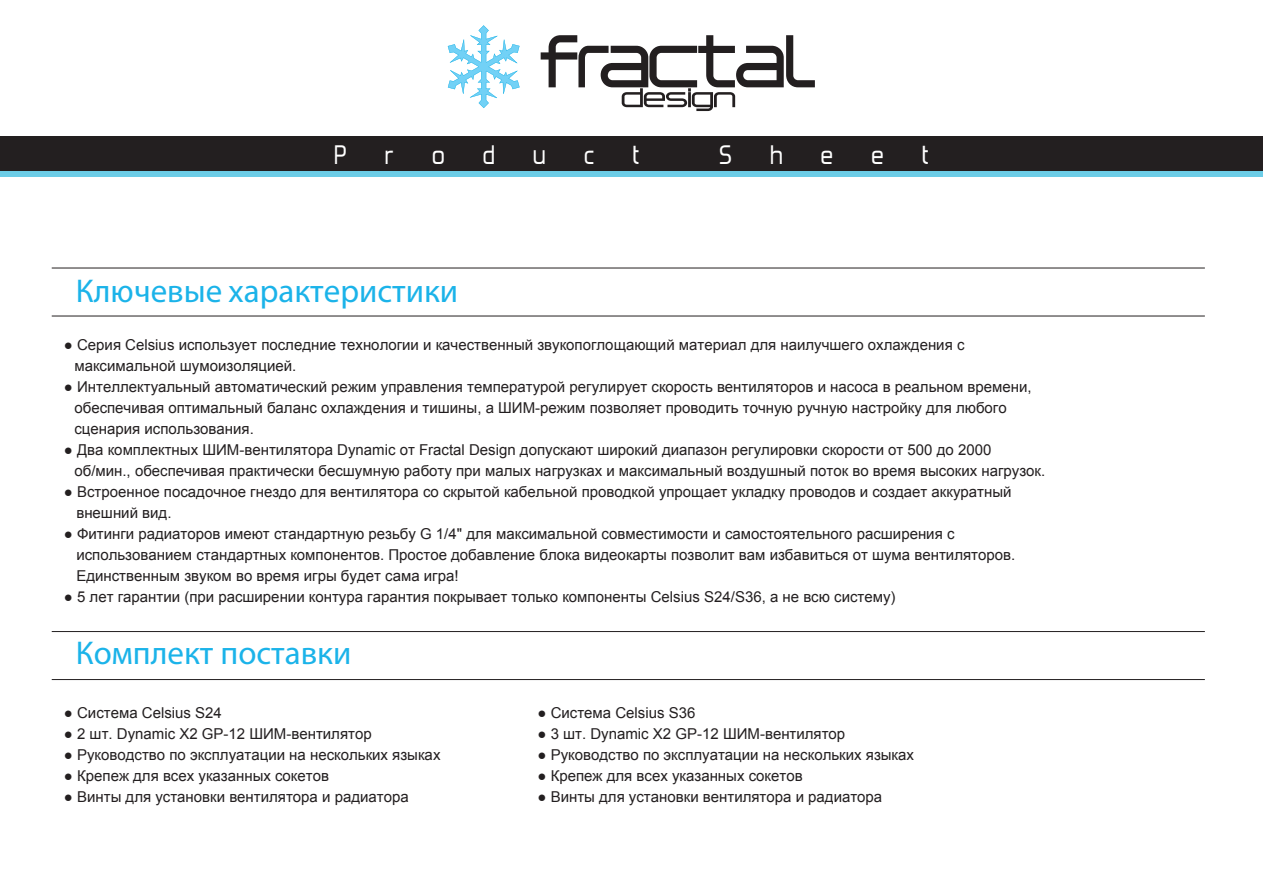
<style>
.page{position:relative;width:1263px;height:893px;background:#fff}
.page>*{position:absolute;margin:0;border:0;box-sizing:border-box;transform-origin:0 0}
.t1{font:33px "Myriad Pro";color:#1bb3e9}
.t2{font:31.5px "Forgotten Futurist";letter-spacing:1.2em;color:#fff}
.t3{font:15px/21px "Arial";color:#231f20}
</style>
<div class="page">
<hr style="left:52px;top:268px;width:1153px;height:1px;background:#231f20">
<hr style="left:52px;top:316px;width:1153px;height:1px;background:#231f20">
<hr style="left:52px;top:631px;width:1153px;height:1px;background:#231f20">
<hr style="left:52px;top:679px;width:1153px;height:1px;background:#231f20">
<div style="left:0;top:164px;width:1263px;height:13px;background:#6ccde7"></div>
<div style="left:0;top:137px;width:1263px;height:34px;background:#231f20"></div>
<svg style="left:541px;top:35px;width:274px;height:76px"></svg>
<svg style="left:448px;top:25px;width:72px;height:83px"></svg>
<h2 class="t2" style="left:334px;top:141px;width:307px">Product</h2>
<h2 class="t2" style="left:719px;top:141px;width:211px">Sheet</h2>
<h1 class="t1" style="left:76px;top:270px;width:384px">Ключевые характеристики</h1>
<p class="t3" style="left:74px;top:335px;width:891px;text-indent:-10px">● Серия Celsius использует последние технологии и качественный звукопоглощающий материал для наилучшего охлаждения с максимальной шумоизоляцией.</p>
<p class="t3" style="left:74px;top:377px;width:959px;text-indent:-10px">● Интеллектуальный автоматический режим управления температурой регулирует скорость вентиляторов и насоса в реальном времени, обеспечивая оптимальный баланс охлаждения и тишины, а ШИМ-режим позволяет проводить точную ручную настройку для любого сценария использования.</p>
<p class="t3" style="left:74px;top:440px;width:972px;text-indent:-10px">● Два комплектных ШИМ-вентилятора Dynamic от Fractal Design допускают широкий диапазон регулировки скорости от 500 до 2000 об/мин., обеспечивая практически бесшумную работу при малых нагрузках и максимальный воздушный поток во время высоких нагрузок.</p>
<p class="t3" style="left:76px;top:482px;width:937px;text-indent:-13px">● Встроенное посадочное гнездо для вентилятора со скрытой кабельной проводкой упрощает укладку проводов и создает аккуратный внешний вид.</p>
<p class="t3" style="left:76px;top:524px;width:940px;text-indent:-13px">● Фитинги радиаторов имеют стандартную резьбу G 1/4" для максимальной совместимости и самостоятельного расширения с использованием стандартных компонентов. Простое добавление блока видеокарты позволит вам избавиться от шума вентиляторов.<br>Единственным звуком во время игры будет сама игра!</p>
<p class="t3" style="left:64px;top:587px;width:833px">● 5 лет гарантии (при расширении контура гарантия покрывает только компоненты Celsius S24/S36, а не всю систему)</p>
<h1 class="t1" style="left:76px;top:633px;width:277px">Комплект поставки</h1>
<p class="t3" style="left:64px;top:702px;width:160px">● Система Celsius S24</p>
<p class="t3" style="left:64px;top:723px;width:309px">● 2 шт. Dynamic X2 GP-12 ШИМ-вентилятор</p>
<p class="t3" style="left:64px;top:744px;width:378px">● Руководство по эксплуатации на нескольких языках</p>
<p class="t3" style="left:64px;top:765px;width:267px">● Крепеж для всех указанных сокетов</p>
<p class="t3" style="left:64px;top:786px;width:346px">● Винты для установки вентилятора и радиатора</p>
<p class="t3" style="left:537px;top:702px;width:160px">● Система Celsius S36</p>
<p class="t3" style="left:537px;top:723px;width:309px">● 3 шт. Dynamic X2 GP-12 ШИМ-вентилятор</p>
<p class="t3" style="left:537px;top:744px;width:378px">● Руководство по эксплуатации на нескольких языках</p>
<p class="t3" style="left:537px;top:765px;width:267px">● Крепеж для всех указанных сокетов</p>
<p class="t3" style="left:537px;top:786px;width:346px">● Винты для установки вентилятора и радиатора</p>
</div>
